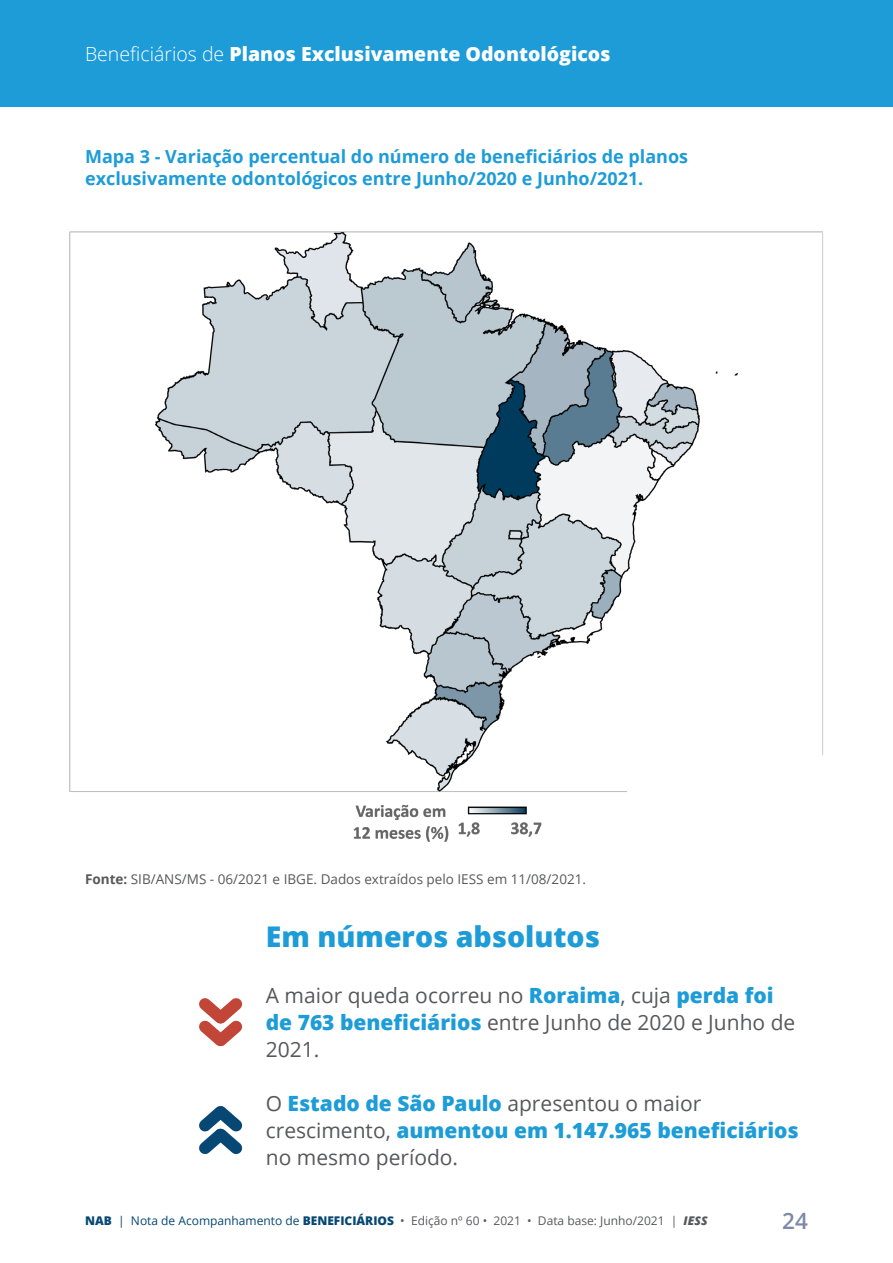
<style>
.page{position:relative;width:893px;height:1263px;background:#fff}
.page>*{position:absolute;margin:0;border:0;box-sizing:border-box;transform-origin:0 0}
.t1{font:800 28.5px "Open Sans";color:#1d9cd8}
.t2{font:600 22.5px "Open Sans";color:#7d89a7}
.t3{font:800 21px/27px "Open Sans";color:#1d9cd8}
.t4{font:21px/27px "Open Sans";color:#57585a}
.t5{font:800 19.5px "Open Sans";color:#fff}
.t6{font:700 18px/22.5px "Open Sans";color:#1d9cd8}
.t7{font:13.5px "Open Sans";color:#57585a}
.t8{font:12px "Open Sans";color:#57585a}
.s1{font-weight:300}
.s2{font-weight:700}
.s3{font-weight:800;color:#1d9cd8}
.s4{font-weight:400;color:#57585a}
.s5{font-weight:800;color:#064773}
.s6{color:#064773}
.s7{font-weight:800;font-style:italic}
</style>
<div class="page">
<div style="left:0;top:0;width:893px;height:106px;background:#1d9cd8"></div>
<img style="left:69px;top:231px;width:754px;height:611px">
<div style="left:627px;top:755px;width:206px;height:107px;background:#fff"></div>
<svg style="left:199px;top:1106px;width:44px;height:49px"></svg>
<svg style="left:199px;top:998px;width:44px;height:49px"></svg>
<p class="t5" style="left:85px;top:39px;width:527px"><span class="s1">Beneficiários de</span> Planos Exclusivamente Odontológicos</p>
<p class="t6" style="left:85px;top:144px;width:605px">Mapa 3 - Variação percentual do número de beneficiários de planos exclusivamente odontológicos entre Junho/2020 e Junho/2021.</p>
<p class="t7" style="left:85px;top:869px;width:502px"><span class="s2">Fonte:</span> SIB/ANS/MS - 06/2021 e IBGE. Dados extraídos pelo IESS em 11/08/2021.</p>
<h1 class="t1" style="left:266px;top:915px;width:336px">Em números absolutos</h1>
<p class="t4" style="left:266px;top:981px;width:531px">A maior queda ocorreu no <span class="s3">Roraima</span>, cuja <span class="s3">perda foi de 763 beneficiários</span> entre Junho de 2020 e Junho de<br>2021.</p>
<p class="t3" style="left:266px;top:1089px;width:535px"><span class="s4">O</span> Estado de São Paulo <span class="s4">apresentou o maior crescimento,</span> aumentou em 1.147.965 beneficiários <span class="s4">no mesmo período.</span></p>
<p class="t8" style="left:85px;top:1212px;width:624px"><span class="s5">NAB</span> <span class="s6">| Nota de Acompanhamento de</span> <span class="s5">Ben eficiários</span> • Edição nº 60 • 2021 • Data base: Junho/2021 | <span class="s7">IESS</span></p>
<p class="t2" style="left:782px;top:1205px;width:27px">24</p>
</div>
